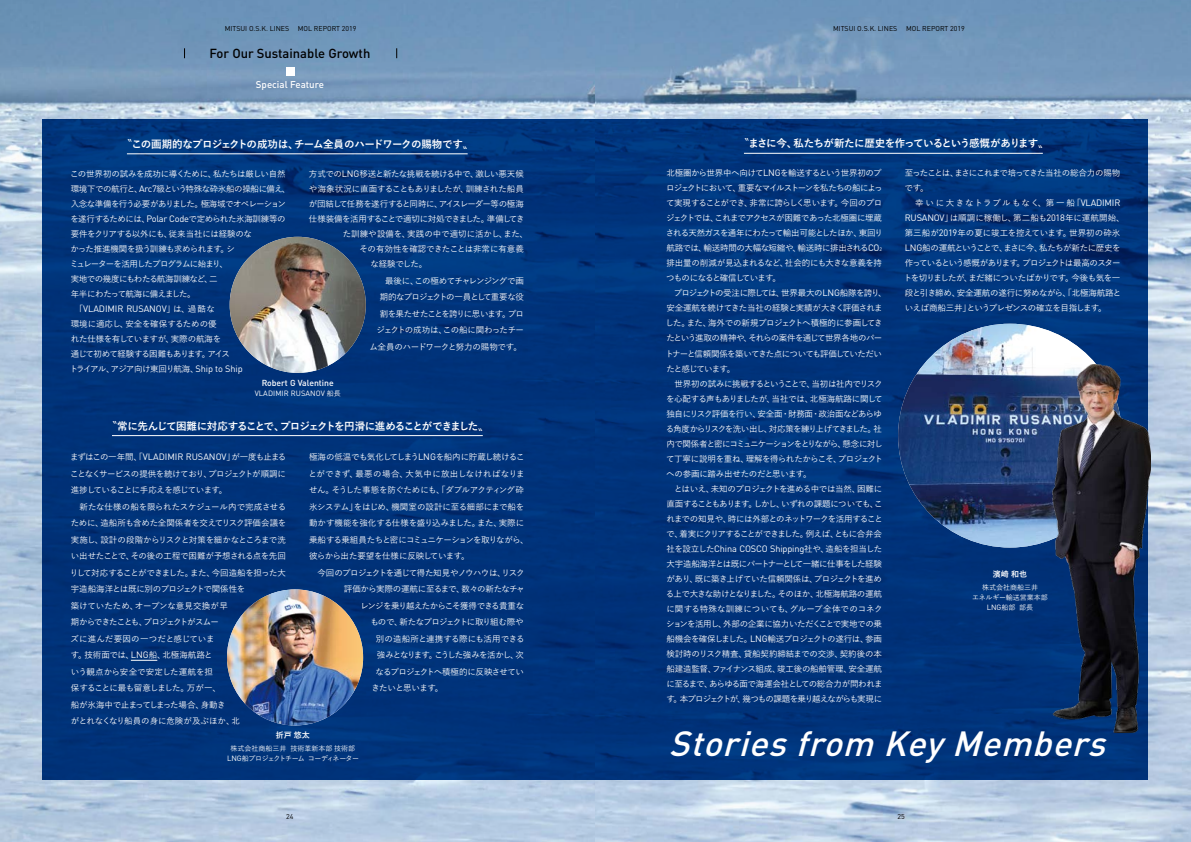
<style>
.page{position:relative;width:1191px;height:842px;background:#fff}
.page>*{position:absolute;margin:0;border:0;box-sizing:border-box;transform-origin:0 0}
.t1{font:italic 500 34.6px "DIN Pro";color:#fff}
.t2{font:500 13px "DIN Pro";color:#000}
.t3{font:700 10.5px "Yu Go";letter-spacing:-.065em;color:#fff}
.t4{font:500 9.7px "DIN Pro";color:#fff}
.t5{font:9.2px "DIN Pro";letter-spacing:-.02em;color:#fff}
.t6{font:500 8.6px "DIN Pro";color:#fff}
.t7{font:500 8.5px/15px "Yu Go";letter-spacing:-.06em;color:#fff}
.t8{font:500 8.5px "Yu Go";letter-spacing:-.09em;color:#fff}
.t9{font:500 8.5px "Yu Go";letter-spacing:-.08em;color:#fff}
.t10{font:500 8.5px "Yu Go";letter-spacing:-.03em;color:#fff}
.t11{font:500 8.5px "Yu Go";letter-spacing:-.035em;color:#fff}
.t12{font:500 8.5px "Yu Go";letter-spacing:-.02em;color:#fff}
.t13{font:500 8.5px "Yu Go";letter-spacing:.02em;color:#fff}
.t14{font:500 8.5px "Yu Go";color:#fff}
.t15{font:500 8.5px "Yu Go";letter-spacing:-.115em;color:#fff}
.t16{font:500 8.5px "Yu Go";letter-spacing:-.025em;color:#fff}
.t17{font:500 8.5px "Yu Go";letter-spacing:-.01em;color:#fff}
.t18{font:700 8px "Yu Go";color:#fff}
.t19{font:7.6px "DIN Pro";letter-spacing:.01em;color:#fff}
.t20{font:7px "DIN Pro";color:#000}
.t21{font:500 7px/10px "Yu Go";letter-spacing:-.04em;color:#fff;text-align:center}
.t22{font:500 7px/10px "Yu Go";color:#fff;text-align:center}
.s1{font-family:"DIN Pro";font-weight:400;font-size:9.2px}
.s2{font-family:"Yu Go";font-weight:500;font-size:8.5px}
.s3{font-family:"Yu Go";font-weight:500;font-size:7px}
.s4{font-family:"DIN Pro";font-weight:400;font-size:7.6px}
.s5{font-family:"DIN Pro";font-weight:400;font-size:5px}
</style>
<div class="page">
<img style="left:0;top:0;width:1191px;height:842px">
<div style="left:42px;top:119px;width:1106px;height:661px;background:#00337a"></div>
<div style="left:286px;top:67px;width:9px;height:9px;background:#fff"></div>
<hr style="left:112px;top:435px;width:371px;height:1px;background:#fff">
<svg style="left:131px;top:660px;width:26px;height:1px"></svg>
<hr style="left:127px;top:153px;width:340px;height:1px;background:#fff">
<img style="left:230px;top:237px;width:136px;height:136px;border-radius:67px">
<img style="left:227px;top:589px;width:136px;height:136px;border-radius:68px">
<hr style="left:744px;top:153px;width:298px;height:1px;background:#fff">
<img style="left:898px;top:324px;width:224px;height:223px;border-radius:112px">
<img style="left:1052px;top:364px;width:99px;height:368px">
<p class="t20" style="left:225px;top:23px;width:133px">MITSUI O.S.K. LINES MOL REPORT 2019</p>
<p class="t20" style="left:833px;top:23px;width:133px">MITSUI O.S.K. LINES MOL REPORT 2019</p>
<h2 class="t2" style="left:209px;top:43px;width:162px">For Our Sustainable Growth</h2>
<p class="t4" style="left:256px;top:77px;width:69px">Special Feature</p>
<p class="t3" style="left:127px;top:138px;width:343px">〝この画期的なプロジェクトの成功は、チーム全員のハードワークの賜物です〞</p>
<p class="t7" style="left:70px;top:165px;width:222px">この世界初の試みを成功に導くために、私たちは厳しい自然環境下での航行と、<span class="s1">Arc7</span>級という特殊な砕氷船の操船に備え、入念な準備を行う必要がありました。極海域でオペレーションを遂行するためには、<span class="s1">Polar Code</span>で定められた氷海訓練等の要件をクリアする以外にも、従来当社には経験のな<br>かった推進機関を扱う訓練も求められます。シ<br>ミュレーターを活用したプログラムに始まり、<br>実地での幾度にもわたる航海訓練など、二<br>年半にわたって航海に備えました。</p>
<p class="t5" style="left:71px;top:301px;width:146px"><span class="s2">　「</span>VLADIMIR RUSANOV<span class="s2">」は、過酷な</span></p>
<p class="t7" style="left:70px;top:315px;width:175px">環境に適応し、安全を確保するための優<br>れた仕様を有していますが、実際の航海を<br>通じて初めて経験する困難もあります。アイス<br>トライアル、アジア向け東回り航海、<span class="s1">Ship to Ship</span></p>
<p class="t7" style="left:309px;top:165px;width:216px">方式での<span class="s1">LNG</span>移送と新たな挑戦を続ける中で、激しい悪天候</p>
<p class="t12" style="left:309px;top:181px;width:216px">や海象状況に直面することもありましたが、訓練された船員</p>
<p class="t7" style="left:309px;top:195px;width:216px">が団結して任務を遂行すると同時に、アイスレーダー等の極海</p>
<p class="t7" style="left:309px;top:210px;width:217px">仕様装備を活用することで適切に対処できました。準備してき</p>
<p class="t14" style="left:343px;top:226px;width:187px">た訓練や設備を、実践の中で適切に活かし、また、</p>
<p class="t16" style="left:359px;top:241px;width:166px">その有効性を確認できたことは非常に有意義</p>
<p class="t7" style="left:370px;top:255px;width:58px">な経験でした。</p>
<p class="t7" style="left:369px;top:271px;width:156px;line-height:16.5px;text-align:right">　最後に、この極めてチャレンジングで画期的なプロジェクトの一員として重要な役割を果たせたことを誇りに思います。プロジェクトの成功は、この船に関わったチーム全員のハードワークと努力の賜物です。</p>
<p class="t6" style="left:262px;top:376px;width:74px">Robert G Valentine</p>
<p class="t19" style="left:255px;top:388px;width:88px">VLADIMIR RUSANOV <span class="s3">船長</span></p>
<p class="t3" style="left:112px;top:420px;width:373px">〝常に先んじて困難に対応することで、プロジェクトを円滑に進めることができました〞</p>
<p class="t7" style="left:70px;top:448px;width:218px;line-height:16.5px">まずはこの一年間、「<span class="s1">VLADIMIR RUSANOV</span>」が一度も止まることなくサービスの提供を続けており、プロジェクトが順調に進捗していることに手応えを感じています。<br>　新たな仕様の船を限られたスケジュール内で完成させるために、造船所も含めた全関係者を交えてリスク評価会議を実施し、設計の段階からリスクと対策を細かなところまで洗い出せたことで、その後の工程で困難が予想される点を先回りして対応することができました。また、今回造船を担った大宇造船海洋とは既に別のプロジェクトで関係性を<br>築けていたため、オープンな意見交換が早<br>期からできたことも、プロジェクトがスムー<br>ズに進んだ要因の一つだと感じていま<br>す。技術面では、<span class="s1">LNG</span>船、北極海航路と<br>いう観点から安全で安定した運航を担<br>保することに最も留意しました。万が一、<br>船が氷海中で止まってしまった場合、身動き<br>がとれなくなり船員の身に危険が及ぶほか、北</p>
<p class="t7" style="left:309px;top:449px;width:217px">極海の低温でも気化してしまう<span class="s1">LNG</span>を船内に貯蔵し続けるこ</p>
<p class="t13" style="left:308px;top:466px;width:218px">とができず、最悪の場合、大気中に放出しなければなりま</p>
<p class="t7" style="left:309px;top:482px;width:216px">せん。そうした事態を防ぐためにも、「ダブルアクティング砕</p>
<p class="t10" style="left:309px;top:499px;width:217px">氷システム」をはじめ、機関室の設計に至る細部にまで船を</p>
<p class="t11" style="left:309px;top:515px;width:217px">動かす機能を強化する仕様を盛り込みました。また、実際に</p>
<p class="t9" style="left:309px;top:532px;width:221px">乗船する乗組員たちと密にコミュニケーションを取りながら、</p>
<p class="t7" style="left:309px;top:548px;width:162px">彼らから出た要望を仕様に反映しています。</p>
<p class="t7" style="left:309px;top:564px;width:217px">　今回のプロジェクトを通じて得た知見やノウハウは、リスク</p>
<p class="t7" style="left:344px;top:581px;width:182px">評価から実際の運航に至るまで、数々の新たなチャ</p>
<p class="t8" style="left:360px;top:598px;width:165px">レンジを乗り越えたからこそ獲得できる貴重な</p>
<p class="t8" style="left:370px;top:614px;width:155px">もので、新たなプロジェクトに取り組む際や</p>
<p class="t17" style="left:376px;top:631px;width:150px">別の造船所と連携する際にも活用できる</p>
<p class="t15" style="left:377px;top:647px;width:148px">強みとなります。こうした強みを活かし、次</p>
<p class="t7" style="left:376px;top:663px;width:150px">なるプロジェクトへ積極的に反映させてい</p>
<p class="t7" style="left:371px;top:679px;width:73px">きたいと思います。</p>
<p class="t18" style="left:276px;top:731px;width:36px">折戸悠太</p>
<p class="t21" style="left:227px;top:742px;width:133px">株式会社商船三井 技術革新本部技術部<br><span class="s4">LNG</span>船プロジェクトチーム コーディネーター</p>
<p class="t3" style="left:744px;top:138px;width:301px">〝まさに今、私たちが新たに歴史を作っているという感慨があります〞</p>
<p class="t7" style="left:665px;top:165px;width:223px">北極圏から世界中へ向けて<span class="s1">LNG</span>を輸送するという世界初のプロジェクトにおいて、重要なマイルストーンを私たちの船によって実現することができ、非常に誇らしく思います。今回のプロジェクトでは、これまでアクセスが困難であった北極圏に埋蔵される天然ガスを通年にわたって輸出可能としたほか、東回り航路では、輸送時間の大幅な短縮や、輸送時に排出される<span class="s1">CO</span><span class="s5">2</span>排出量の削減が見込まれるなど、社会的にも大きな意義を持つものになると確信しています。<br>　プロジェクトの受注に際しては、世界最大の<span class="s1">LNG</span>船隊を誇り、安全運航を続けてきた当社の経験と実績が大きく評価されました。また、海外での新規プロジェクトへ積極的に参画してきたという進取の精神や、それらの案件を通じて世界各地のパートナーと信頼関係を築いてきた点についても評価していただいたと感じています。<br>　世界初の試みに挑戦するということで、当初は社内でリスクを心配する声もありましたが、当社では、北極海航路に関して独自にリスク評価を行い、安全面・財務面・政治面などあらゆる角度からリスクを洗い出し、対応策を練り上げてきました。社内で関係者と密にコミュニケーションをとりながら、懸念に対して丁寧に説明を重ね、理解を得られたからこそ、プロジェクトへの参画に踏み出せたのだと思います。<br>　とはいえ、未知のプロジェクトを進める中では当然、困難に直面することもあります。しかし、いずれの課題についても、これまでの知見や、時には外部とのネットワークを活用することで、着実にクリアすることができました。例えば、ともに合弁会</p>
<p class="t5" style="left:666px;top:541px;width:217px"><span class="s2">社を設立した</span>China COSCO Shipping<span class="s2">社や、造船を担当した</span></p>
<p class="t7" style="left:666px;top:555px;width:218px;text-align:justify">大宇造船海洋とは既にパートナーとして一緒に仕事をした経験があり、既に築き上げていた信頼関係は、プロジェクトを進める上で大きな助けとなりました。そのほか、北極海航路の運航に関する特殊な訓練についても、グループ全体でのコネクションを活用し、外部の企業に協力いただくことで実地での乗船機会を確保しました。<span class="s1">LNG</span>輸送プロジェクトの遂行は、参画検討時のリスク精査、貸船契約締結までの交渉、契約後の本船建造監督、ファイナンス組成、竣工後の船舶管理、安全運航に至るまで、あらゆる面で海運会社としての総合力が問われます。本プロジェクトが、幾つもの課題を乗り越えながらも実現に</p>
<p class="t7" style="left:903px;top:165px;width:222px">至ったことは、まさにこれまで培ってきた当社の総合力の賜物です。<br>　幸いに大きなトラブルもなく、第一船「<span class="s1">VLADIMIR<br>RUSANOV</span>」は順調に稼働し、第二船も<span class="s1">2018</span>年に運航開始、第三船が<span class="s1">2019</span>年の夏に竣工を控えています。世界初の砕氷<br><span class="s1">LNG</span>船の運航ということで、まさに今、私たちが新たに歴史を作っているという感慨があります。プロジェクトは最高のスタートを切りましたが、まだ緒についたばかりです。今後も気を一段と引き締め、安全運航の遂行に努めながら、「北極海航路といえば商船三井」というプレゼンスの確立を目指します。</p>
<p class="t18" style="left:993px;top:570px;width:36px">濱崎和也</p>
<p class="t22" style="left:972px;top:581px;width:77px">株式会社商船三井<br>エネルギー輸送営業本部<br><span class="s4">LNG</span>船部 部長</p>
<h1 class="t1" style="left:669px;top:715px;width:450px">Storiesfrom KeyMembers</h1>
<p class="t20" style="left:286px;top:811px;width:9px">24</p>
<p class="t20" style="left:897px;top:811px;width:9px">25</p>
</div>
